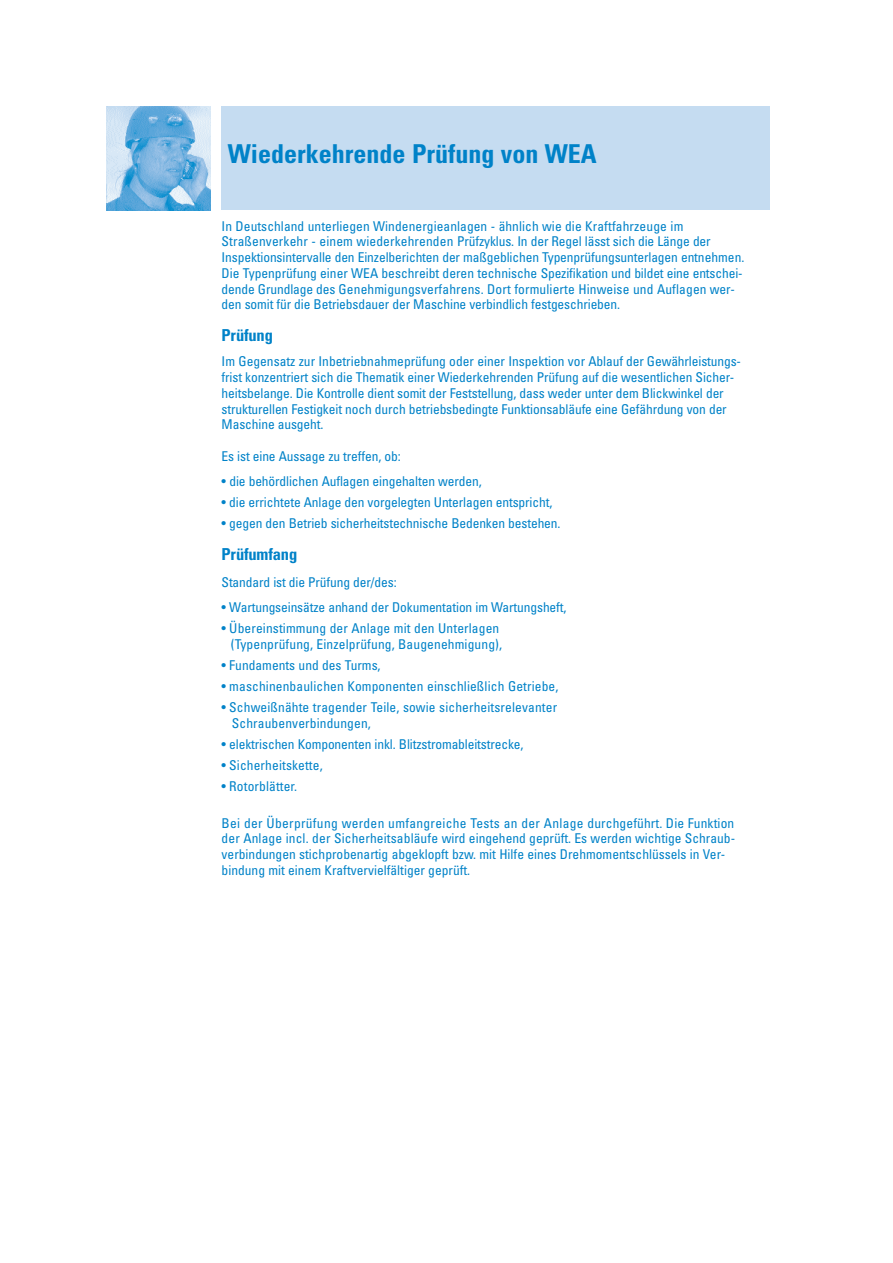
<style>
.page{position:relative;width:893px;height:1263px;background:#fff}
.page>*{position:absolute;margin:0;border:0;box-sizing:border-box;transform-origin:0 0}
.t1{font:700 condensed 26.1px "Univers";color:#0082c8}
.t2{font:700 condensed 16.5px "Univers";letter-spacing:-.01em;color:#0082c8}
.t3{font:condensed 13.5px/15.8px "Univers";letter-spacing:-.01em;color:#0082c8}
.t4{font:condensed 13.5px/15.8px "Univers";letter-spacing:.01em;color:#0082c8;text-align:right}
</style>
<div class="page">
<div style="left:221px;top:106px;width:548px;height:104px;background:#c5dcf1"></div>
<img style="left:106px;top:106px;width:104px;height:104px">
<h1 class="t1" style="left:228px;top:144px;width:371px">Wiederkehrende Prüfung von WEA</h1>
<p class="t3" style="left:222px;top:219px;width:524px">In Deutschland unterliegen Windenergieanlagen - ähnlich wie die Kraftfahrzeuge im Straßenverkehr - einem wiederkehrenden Prüfzyklus. In der Regel lässt sich die Länge der Inspektionsintervalle den Einzelberichten der maßgeblichen Typenprüfungsunterlagen entnehmen.<br>Die Typenprüfung einer WEA beschreibt deren technische Spezifikation und bildet eine entschei&shy;dende Grundlage des Genehmigungsverfahrens. Dort formulierte Hinweise und Auflagen wer&shy;den somit für die Betriebsdauer der Maschine verbindlich festgeschrieben.</p>
<p class="t2" style="left:222px;top:329px;width:53px">Prüfung</p>
<p class="t3" style="left:222px;top:355px;width:521px">Im Gegensatz zur Inbetriebnahmeprüfung oder einer Inspektion vor Ablauf der Gewährleistungs&shy;frist konzentriert sich die Thematik einer Wiederkehrenden Prüfung auf die wesentlichen Sicher&shy;heitsbelange. Die Kontrolle dient somit der Feststellung, dass weder unter dem Blickwinkel der strukturellen Festigkeit noch durch betriebsbedingte Funktionsabläufe eine Gefährdung von der Maschine ausgeht.</p>
<p class="t3" style="left:222px;top:449px;width:181px">Es ist eine Aussage zu treffen, ob:</p>
<p class="t3" style="left:222px;top:475px;width:262px">• die behördlichen Auflagen eingehalten werden,</p>
<p class="t3" style="left:222px;top:496px;width:332px">• die errichtete Anlage den vorgelegten Unterlagen entspricht,</p>
<p class="t3" style="left:222px;top:517px;width:340px">• gegen den Betrieb sicherheitstechnische Bedenken bestehen.</p>
<p class="t2" style="left:222px;top:548px;width:77px">Prüfumfang</p>
<p class="t3" style="left:222px;top:575px;width:177px">Standard ist die Prüfung der/des:</p>
<p class="t3" style="left:222px;top:601px;width:346px">• Wartungseinsätze anhand der Dokumentation im Wartungsheft,</p>
<p class="t4" style="left:222px;top:622px;width:282px">• Übereinstimmung der Anlage mit den Unterlagen (Typenprüfung, Einzelprüfung, Baugenehmigung),</p>
<p class="t3" style="left:222px;top:658px;width:161px">• Fundaments und des Turms,</p>
<p class="t4" style="left:222px;top:679px;width:338px">• maschinenbaulichen Komponenten einschließlich Getriebe,</p>
<p class="t4" style="left:232px;top:700px;width:327px;text-align:left;text-indent:-10px">• Schweißnähte tragender Teile, sowie sicherheitsrelevanter<br>Schraubenverbindungen,</p>
<p class="t3" style="left:222px;top:737px;width:303px">• elektrischen Komponenten inkl. Blitzstromableitstrecke,</p>
<p class="t4" style="left:222px;top:758px;width:103px">• Sicherheitskette,</p>
<p class="t4" style="left:222px;top:779px;width:77px">• Rotorblätter.</p>
<p class="t3" style="left:222px;top:816px;width:515px">Bei der Überprüfung werden umfangreiche Tests an der Anlage durchgeführt. Die Funktion der Anlage incl. der Sicherheitsabläufe wird eingehend geprüft. Es werden wichtige Schraub&shy;verbindungen stichprobenartig abgeklopft bzw. mit Hilfe eines Drehmomentschlüssels in Ver&shy;bindung mit einem Kraftvervielfältiger geprüft.</p>
</div>
